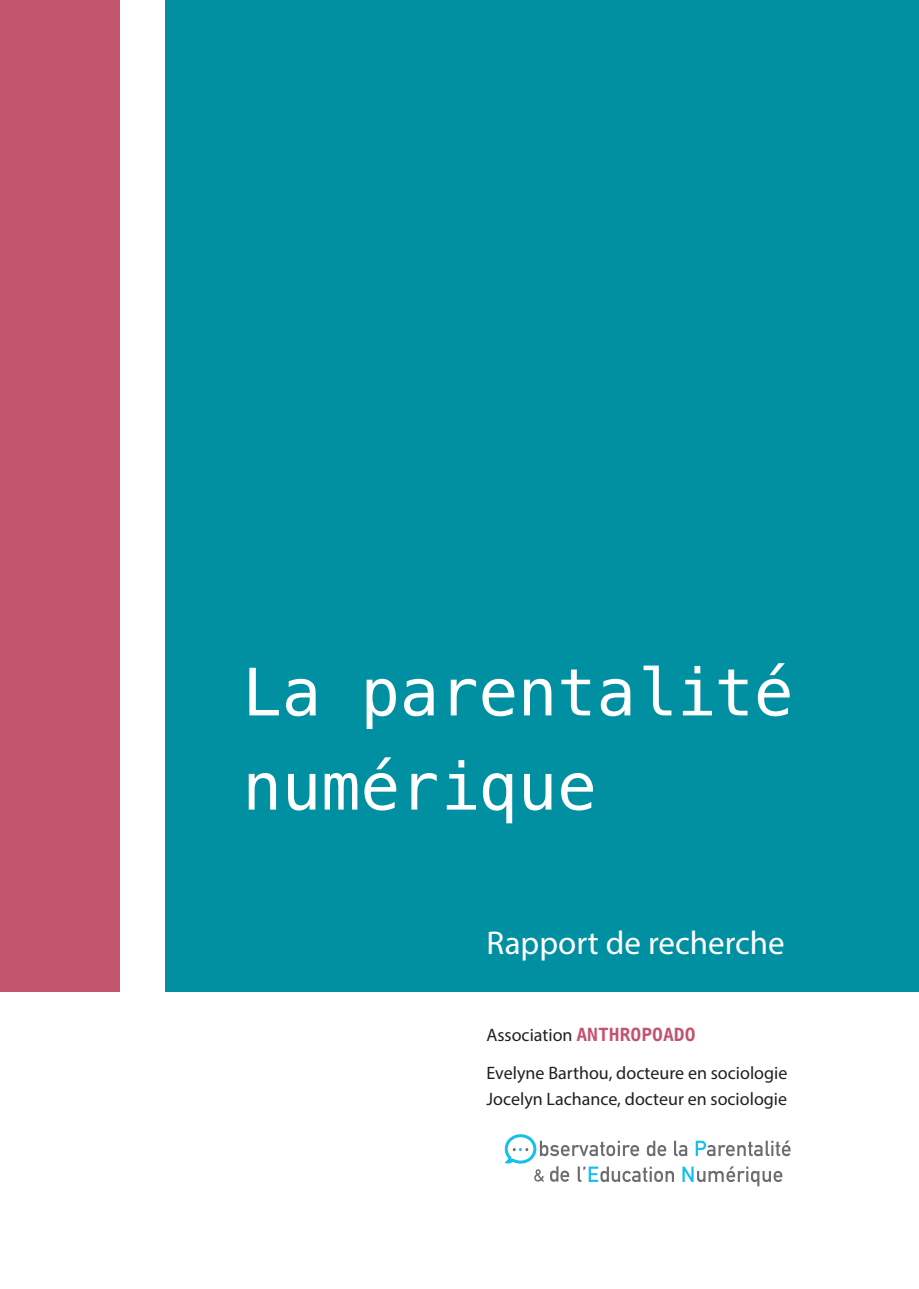
<style>
.page{position:relative;width:919px;height:1289px;background:#fff}
.page>*{position:absolute;margin:0;border:0;box-sizing:border-box;transform-origin:0 0}
.t1{font:65.25px "Menlo";color:#fff}
.t2{font:33px "Myriad Pro";color:#fff}
.t3{font:18px/38.5px "Myriad Pro";color:#231f20}
.s1{font-family:"Menlo";font-weight:700;color:#c2546d}
</style>
<div class="page">
<div style="left:166px;top:0;width:752px;height:991px;background:#0090a2"></div>
<div style="left:0;top:0;width:119px;height:991px;background:#c2546d"></div>
<svg style="left:504px;top:1134px;width:286px;height:52px"></svg>
<h1 class="t1" style="left:242px;top:647px;width:552px">La parentalité</h1>
<h1 class="t1" style="left:242px;top:741px;width:355px">numérique</h1>
<h2 class="t2" style="left:486px;top:922px;width:300px">Rapport de recherche</h2>
<p class="t3" style="left:486px;top:1015px;width:302px">Association <span class="s1">ANTHROPOADO<br></span>Evelyne Barthou, docteure en sociologie</p>
<p class="t3" style="left:486px;top:1079px;width:302px">Jocelyn Lachance, docteur en sociologie</p>
</div>
